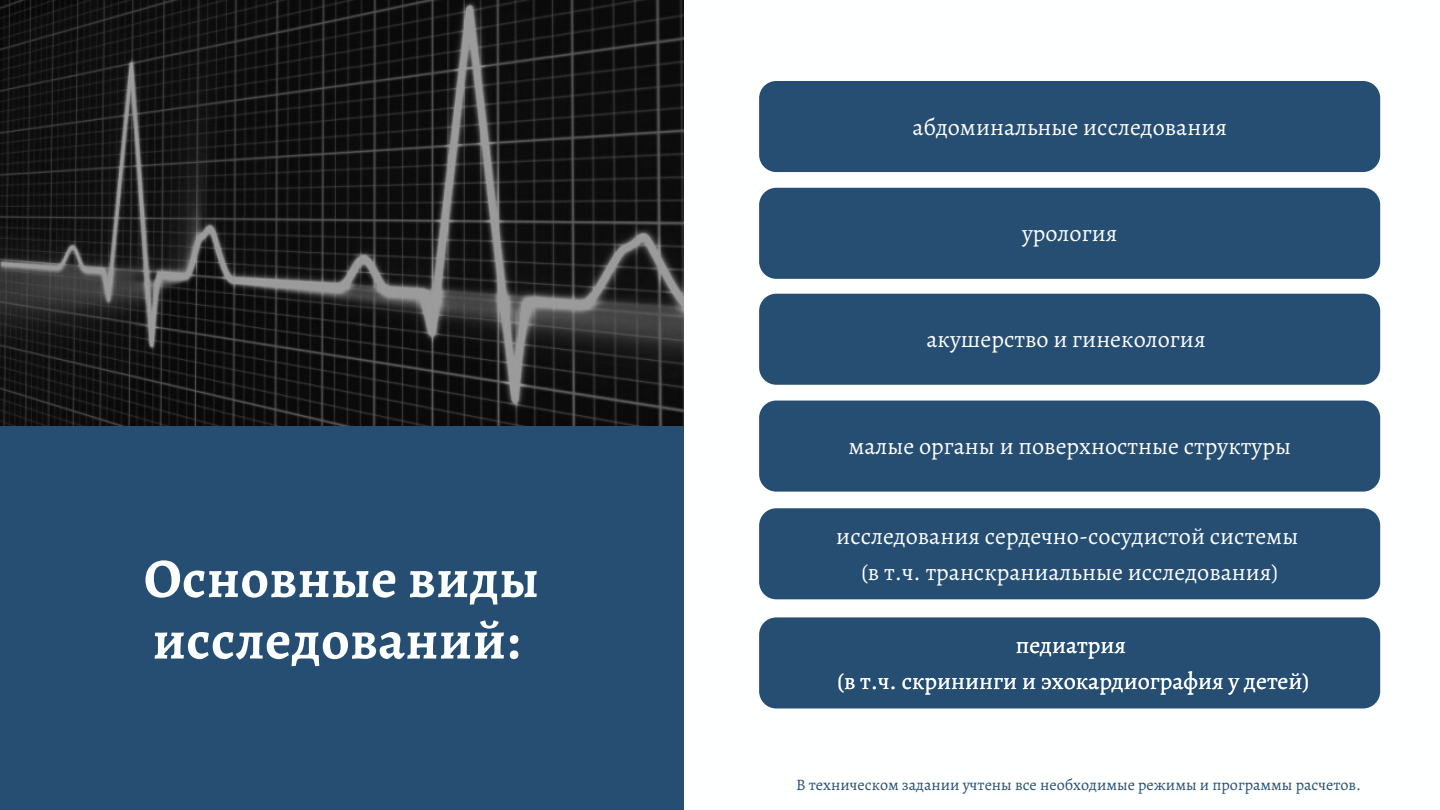
<style>
.page{position:relative;width:1440px;height:810px;background:#fff}
.page>*{position:absolute;margin:0;border:0;box-sizing:border-box;transform-origin:0 0}
.t1{font:700 56px/61.5px "Alegreya";letter-spacing:.01em;color:#feffff}
.t2{font:24px "Alegreya";color:#feffff}
.t3{font:16px "Alegreya";color:#254e72}
</style>
<div class="page">
<img style="left:0;top:0;width:683px;height:425px">
<div style="left:0;top:426px;width:683px;height:384px;background:#254e72"></div>
<div style="left:759px;top:81px;width:621px;height:91px;background:#254e72;border-radius:17px"></div>
<div style="left:759px;top:188px;width:621px;height:91px;background:#254e72;border-radius:17px"></div>
<div style="left:759px;top:294px;width:621px;height:91px;background:#254e72;border-radius:17px"></div>
<div style="left:759px;top:401px;width:621px;height:91px;background:#254e72;border-radius:17px"></div>
<div style="left:759px;top:508px;width:621px;height:91px;background:#254e72;border-radius:17px"></div>
<div style="left:759px;top:617px;width:621px;height:91px;background:#254e72;border-radius:17px"></div>
<p class="t1" style="left:144px;top:547px;width:397px">Основные виды исследований:</p>
<p class="t2" style="left:912px;top:110px;width:316px">абдоминальные исследования</p>
<p class="t2" style="left:1022px;top:217px;width:97px">урология</p>
<p class="t2" style="left:927px;top:323px;width:281px">акушерство и гинекология</p>
<p class="t2" style="left:848px;top:430px;width:444px">малые органы и поверхностные структуры</p>
<p class="t2" style="left:836px;top:520px;width:464px">исследования сердечно-сосудистой системы</p>
<p class="t2" style="left:861px;top:556px;width:418px">(в т.ч. транскраниальные исследования)</p>
<p class="t2" style="left:1016px;top:629px;width:112px">педиатрия</p>
<p class="t2" style="left:837px;top:665px;width:473px">(в т.ч. скрининги и эхокардиография у детей)</p>
<p class="t3" style="left:796px;top:774px;width:566px">В техническом задании учтены все необходимые режимы и программы расчетов.</p>
</div>
